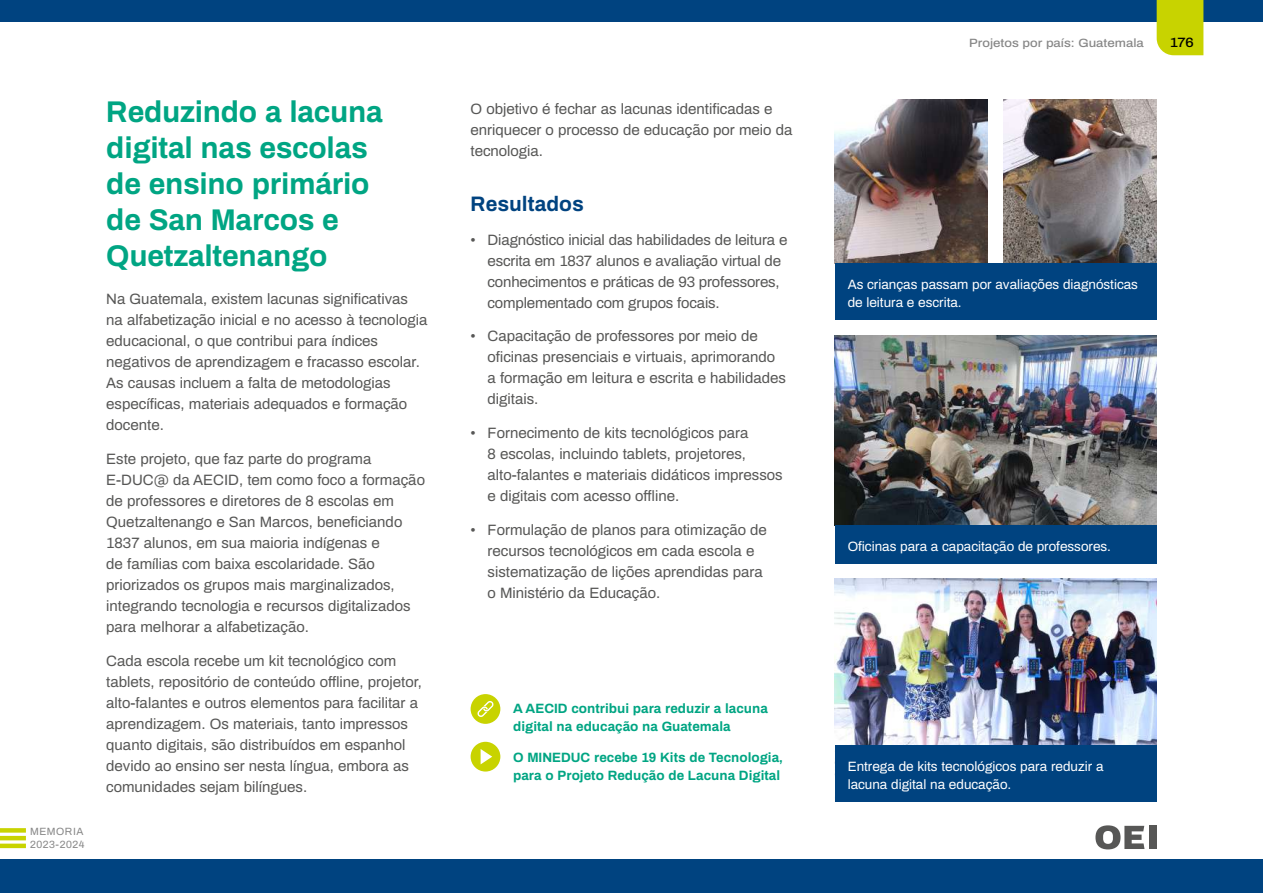
<style>
.page{position:relative;width:1263px;height:893px;background:#fff}
.page>*{position:absolute;margin:0;border:0;box-sizing:border-box;transform-origin:0 0}
.t1{font:700 30px/36px "Archivo";letter-spacing:-.01em;color:#00a583}
.t2{font:700 21px "Archivo";color:#004380}
.t3{font:15px/21px "Archivo";color:#575756}
.t4{font:13.5px/18px "Archivo";color:#fff}
.t5{font:700 13.5px/18px "Archivo";color:#00a583}
.t6{font:500 13.5px "Archivo";color:#000;scale:1.1 1}
.t7{font:500 12px "Archivo";color:#878787;scale:1.1 1}
.t8{font:10.5px/12.6px "Archivo";letter-spacing:.05em;color:#878787}
</style>
<div class="page">
<div style="left:0;top:0;width:1263px;height:21px;background:#004380"></div>
<div style="left:0;top:859px;width:1263px;height:34px;background:#004380"></div>
<div style="left:1157px;top:0;width:46px;height:55px;background:#c8d300"></div>
<svg style="left:1095px;top:825px;width:49px;height:24px"></svg>
<div style="left:1149px;top:826px;width:8px;height:23px;background:#575756"></div>
<hr style="left:0;top:844px;width:26px;height:4px;background:#c8d300">
<hr style="left:0;top:836px;width:26px;height:4px;background:#c8d300">
<div style="left:0;top:828px;width:26px;height:5px;background:#c8d300"></div>
<img style="left:835px;top:100px;width:153px;height:163px">
<img style="left:1004px;top:100px;width:153px;height:163px">
<div style="left:835px;top:263px;width:322px;height:57px;background:#004380"></div>
<img style="left:835px;top:336px;width:322px;height:189px">
<div style="left:835px;top:525px;width:322px;height:39px;background:#004380"></div>
<img style="left:835px;top:579px;width:322px;height:166px">
<div style="left:835px;top:745px;width:322px;height:56px;background:#004380"></div>
<div style="left:471px;top:694px;width:29px;height:30px;background:#c8d300;border-radius:50%"></div>
<svg style="left:477px;top:701px;width:16px;height:16px"></svg>
<div style="left:471px;top:742px;width:29px;height:29px;background:#c8d300;border-radius:50%"></div>
<svg style="left:481px;top:749px;width:11px;height:15px"></svg>
<p class="t8" style="left:30px;top:825px;width:56px">MEMORIA<br>2023-2024</p>
<h1 class="t1" style="left:106px;top:93px;width:278px">Reduzindo a lacuna digital nas escolas de ensino primário de San Marcos e<br>Quetzaltenango</h1>
<p class="t3" style="left:106px;top:288px;width:322px">Na Guatemala, existem lacunas significativas na alfabetização inicial e no acesso à tecnologia educacional, o que contribui para índices negativos de aprendizagem e fracasso escolar.<br>As causas incluem a falta de metodologias específicas, materiais adequados e formação docente.</p>
<p class="t3" style="left:106px;top:447px;width:320px">Este projeto, que faz parte do programa E-DUC@ da AECID, tem como foco a formação de professores e diretores de 8 escolas em Quetzaltenango e San Marcos, beneficiando 1837 alunos, em sua maioria indígenas e<br>de famílias com baixa escolaridade. São priorizados os grupos mais marginalizados, integrando tecnologia e recursos digitalizados para melhorar a alfabetização.</p>
<p class="t3" style="left:106px;top:649px;width:317px">Cada escola recebe um kit tecnológico com tablets, repositório de conteúdo offline, projetor, alto-falantes e outros elementos para facilitar a aprendizagem. Os materiais, tanto impressos quanto digitais, são distribuídos em espanhol devido ao ensino ser nesta língua, embora as comunidades sejam bilíngues.</p>
<p class="t3" style="left:471px;top:97px;width:323px">O objetivo é fechar as lacunas identificadas e enriquecer o processo de educação por meio da tecnologia.</p>
<h2 class="t2" style="left:471px;top:188px;width:115px">Resultados</h2>
<p class="t3" style="left:488px;top:228px;width:301px;text-indent:-17px">• Diagnóstico inicial das habilidades de leitura e escrita em 1837 alunos e avaliação virtual de conhecimentos e práticas de 93 professores, complementado com grupos focais.</p>
<p class="t3" style="left:488px;top:325px;width:300px;text-indent:-17px">• Capacitação de professores por meio de oficinas presenciais e virtuais, aprimorando a formação em leitura e escrita e habilidades digitais.</p>
<p class="t3" style="left:488px;top:422px;width:297px;text-indent:-17px">• Fornecimento de kits tecnológicos para<br>8 escolas, incluindo tablets, projetores, alto-falantes e materiais didáticos impressos e digitais com acesso offline.</p>
<p class="t3" style="left:488px;top:518px;width:281px;text-indent:-17px">• Formulação de planos para otimização de recursos tecnológicos em cada escola e sistematização de lições aprendidas para o Ministério da Educação.</p>
<p class="t5" style="left:513px;top:699px;width:256px">A AECID contribui para reduzir a lacuna digital na educação na Guatemala</p>
<p class="t5" style="left:513px;top:748px;width:271px">O MINEDUC recebe 19 Kits de Tecnologia, para o Projeto Redução de Lacuna Digital</p>
<p class="t7" style="left:969px;top:34px;width:160px">Projetos por país: Guatemala</p>
<p class="t6" style="left:1170px;top:32px;width:23px">176</p>
<p class="t4" style="left:848px;top:274px;width:292px">As crianças passam por avaliações diagnósticas de leitura e escrita.</p>
<p class="t4" style="left:848px;top:536px;width:265px">Oficinas para a capacitação de professores.</p>
<p class="t4" style="left:848px;top:756px;width:257px">Entrega de kits tecnológicos para reduzir a lacuna digital na educação.</p>
</div>
